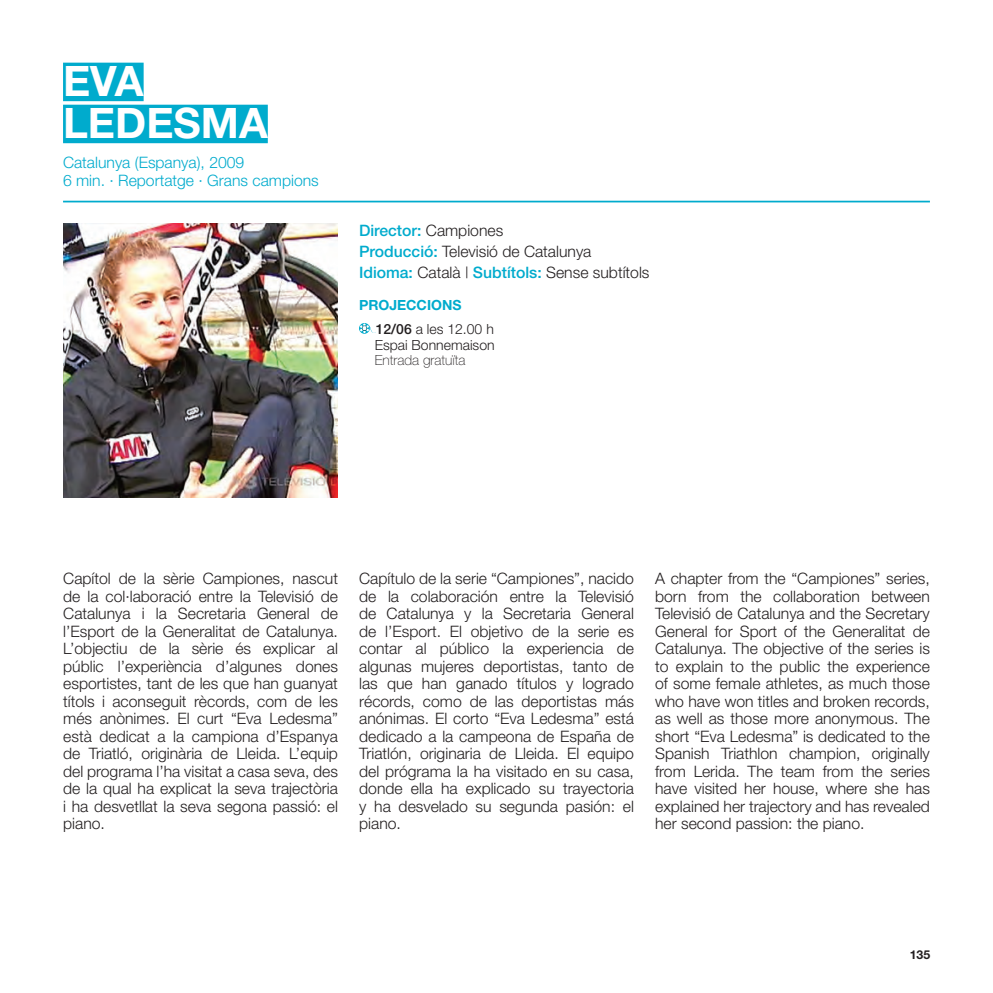
<style>
.page{position:relative;width:993px;height:993px;background:#fff}
.page>*{position:absolute;margin:0;border:0;box-sizing:border-box;transform-origin:0 0}
.t1{font:700 42px/42px "Helvetica Neue";color:#fff}
.t2{font:300 15.75px/17.5px "Helvetica Neue";color:#231f20;text-align:justify}
.t3{font:300 15.75px "Helvetica Neue";color:#00abcd}
.t4{font:500 15.75px "Helvetica Neue";color:#00abcd}
.t5{font:300 14px/15.8px "Helvetica Neue";color:#231f20;text-align:justify}
.t6{font:700 14px "Helvetica Neue";color:#00abcd}
.t7{font:700 12.25px "Helvetica Neue";color:#231f20}
.s1{font-weight:300;color:#231f20}
.s2{font-weight:500;color:#00abcd}
.s3{font-weight:500}
.s4{font-weight:100}
</style>
<div class="page">
<div style="left:63px;top:63px;width:81px;height:38px;background:#00abcd"></div>
<div style="left:63px;top:105px;width:205px;height:38px;background:#00abcd"></div>
<svg style="left:359px;top:323px;width:16px;height:11px"></svg>
<hr style="left:63px;top:201px;width:866px;height:1px;background:#00abcd">
<img style="left:63px;top:223px;width:275px;height:275px">
<p class="t1" style="left:63px;top:59px;width:206px">EVA<br>LEDESMA</p>
<p class="t3" style="left:63px;top:152px;width:183px">Catalunya (Espanya), 2009</p>
<p class="t3" style="left:63px;top:171px;width:257px">6 min. · Reportatge · Grans campions</p>
<p class="t4" style="left:359px;top:221px;width:146px">Director: <span class="s1">Campiones</span></p>
<p class="t2" style="left:359px;top:242px;width:234px"><span class="s2">Producció:</span> Televisió de Catalunya</p>
<p class="t2" style="left:359px;top:263px;width:292px"><span class="s2">Idioma:</span> Català | <span class="s2">Subtítols:</span> Sense subtítols</p>
<p class="t6" style="left:359px;top:296px;width:104px">PROJECCIONS</p>
<p class="t5" style="left:374px;top:320px;width:121px"><span class="s3">12/06</span> a les 12.00 h Espai Bonnemaison <span class="s4">Entrada gratuïta</span></p>
<p class="t2" style="left:63px;top:569px;width:276px">Capítol de la sèrie Campiones, nascut de la col·laboració entre la Televisió de Catalunya i la Secretaria General de l’Esport de la Generalitat de Catalunya.<br>L’objectiu de la sèrie és explicar al públic l’experiència d’algunes dones esportistes, tant de les que han guanyat títols i aconseguit rècords, com de les més anònimes. El curt “Eva Ledesma” està dedicat a la campiona d’Espanya de Triatló, originària de Lleida. L’equip del programa l’ha visitat a casa seva, des de la qual ha explicat la seva trajectòria i ha desvetllat la seva segona passió: el piano.</p>
<p class="t2" style="left:359px;top:569px;width:276px">Capítulo de la serie “Campiones”, nacido de la colaboración entre la Televisió de Catalunya y la Secretaria General de l’Esport. El objetivo de la serie es contar al público la experiencia de algunas mujeres deportistas, tanto de las que han ganado títulos y logrado récords, como de las deportistas más anónimas. El corto “Eva Ledesma” está dedicado a la campeona de España de Triatlón, originaria de Lleida. El equipo del prógrama la ha visitado en su casa, donde ella ha explicado su trayectoria y ha desvelado su segunda pasión: el piano.</p>
<p class="t2" style="left:655px;top:569px;width:276px">A chapter from the “Campiones” series, born from the collaboration between Televisió de Catalunya and the Secretary General for Sport of the Generalitat de Catalunya. The objective of the series is to explain to the public the experience of some female athletes, as much those who have won titles and broken records, as well as those more anonymous. The short “Eva Ledesma” is dedicated to the Spanish Triathlon champion, originally from Lerida. The team from the series have visited her house, where she has explained her trajectory and has revealed her second passion: the piano.</p>
<p class="t7" style="left:909px;top:947px;width:22px">135</p>
</div>
